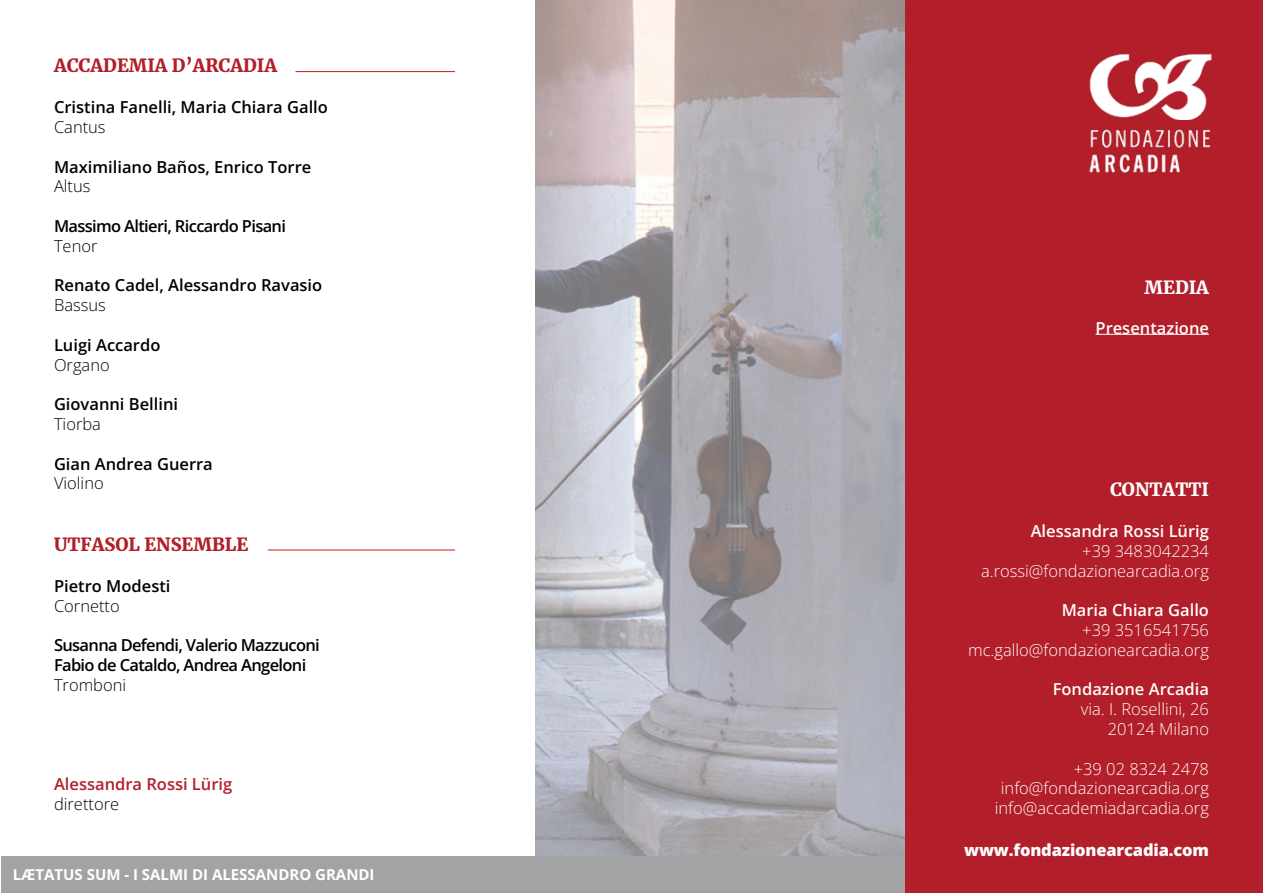
<style>
.page{position:relative;width:1263px;height:893px;background:#fff}
.page>*{position:absolute;margin:0;border:0;box-sizing:border-box;transform-origin:0 0}
.t1{font:900 18px "Merriweather";color:#b21e29}
.t2{font:900 18px "Merriweather";color:#fff}
.t3{font:300 16.5px/19.8px "Open Sans";color:#fff;text-align:right}
.t4{font:600 16.5px "Open Sans";color:#000}
.t5{font:600 16.5px/19.8px "Open Sans";letter-spacing:-.04em;color:#000}
.t6{font:300 16.5px "Open Sans";color:#000}
.t7{font:600 16.5px "Open Sans";color:#fff}
.t8{font:800 16.5px "Open Sans";letter-spacing:-.01em;color:#fff}
.t9{font:600 16.5px "Open Sans";color:#b21e29}
.t10{font:700 15px "Open Sans";color:#fff}
</style>
<div class="page">
<img style="left:536px;top:0;width:370px;height:857px">
<div style="left:1px;top:857px;width:1262px;height:36px;background:#a2a3a4"></div>
<div style="left:906px;top:0;width:357px;height:893px;background:#b21e29"></div>
<hr style="left:268px;top:550px;width:187px;height:1px;background:#cd1719">
<hr style="left:296px;top:71px;width:159px;height:1px;background:#cd1719">
<hr style="left:1095px;top:334px;width:114px;height:1px;background:#fff">
<img style="left:1089px;top:53px;width:123px;height:66px">
<img style="left:1089px;top:129px;width:120px;height:44px">
<p class="t1" style="left:54px;top:55px;width:225px">ACCADEMIA D’ARCADIA</p>
<p class="t4" style="left:54px;top:100px;width:275px">Cristina Fanelli, Maria Chiara Gallo</p>
<p class="t6" style="left:54px;top:116px;width:53px">Cantus</p>
<p class="t4" style="left:54px;top:160px;width:259px">Maximiliano Baños, Enrico Torre</p>
<p class="t6" style="left:54px;top:175px;width:38px">Altus</p>
<p class="t5" style="left:54px;top:218px;width:234px">Massimo Altieri, Riccardo Pisani</p>
<p class="t6" style="left:54px;top:239px;width:45px">Tenor</p>
<p class="t4" style="left:54px;top:279px;width:270px">Renato Cadel, Alessandro Ravasio</p>
<p class="t6" style="left:54px;top:294px;width:53px">Bassus</p>
<p class="t4" style="left:54px;top:338px;width:108px">Luigi Accardo</p>
<p class="t6" style="left:54px;top:358px;width:57px">Organo</p>
<p class="t4" style="left:54px;top:397px;width:126px">Giovanni Bellini</p>
<p class="t6" style="left:54px;top:413px;width:49px">Tiorba</p>
<p class="t4" style="left:54px;top:457px;width:160px">Gian Andrea Guerra</p>
<p class="t6" style="left:54px;top:472px;width:51px">Violino</p>
<p class="t1" style="left:54px;top:534px;width:196px">UTFASOL ENSEMBLE</p>
<p class="t4" style="left:54px;top:579px;width:118px">Pietro Modesti</p>
<p class="t6" style="left:54px;top:594px;width:67px">Cornetto</p>
<p class="t5" style="left:54px;top:637px;width:267px">Susanna Defendi, Valerio Mazzuconi<br>Fabio de Cataldo, Andrea Angeloni</p>
<p class="t6" style="left:54px;top:674px;width:74px">Tromboni</p>
<p class="t9" style="left:54px;top:777px;width:180px">Alessandra Rossi Lürig</p>
<p class="t6" style="left:54px;top:792px;width:67px">direttore</p>
<p class="t10" style="left:13px;top:866px;width:363px">LÆTATUS SUM - I SALMI DI ALESSANDRO GRANDI</p>
<p class="t2" style="left:1144px;top:277px;width:66px">MEDIA</p>
<p class="t7" style="left:1095px;top:321px;width:115px">Presentazione</p>
<p class="t2" style="left:1110px;top:479px;width:100px">CONTATTI</p>
<p class="t7" style="left:1031px;top:524px;width:180px">Alessandra Rossi Lürig</p>
<p class="t3" style="left:981px;top:540px;width:229px">+39 3483042234 a.rossi@fondazionearcadia.org</p>
<p class="t7" style="left:1062px;top:603px;width:149px">Maria Chiara Gallo</p>
<p class="t3" style="left:968px;top:620px;width:242px">+39 3516541756 mc.gallo@fondazionearcadia.org</p>
<p class="t7" style="left:1053px;top:683px;width:158px">Fondazione Arcadia</p>
<p class="t3" style="left:1081px;top:699px;width:130px">via. I. Rosellini, 26<br>20124 Milano</p>
<p class="t3" style="left:995px;top:758px;width:216px">+39 02 8324 2478 info@fondazionearcadia.org info@accademiadarcadia.org</p>
<p class="t8" style="left:964px;top:840px;width:246px">www.fondazionearcadia.com</p>
</div>
